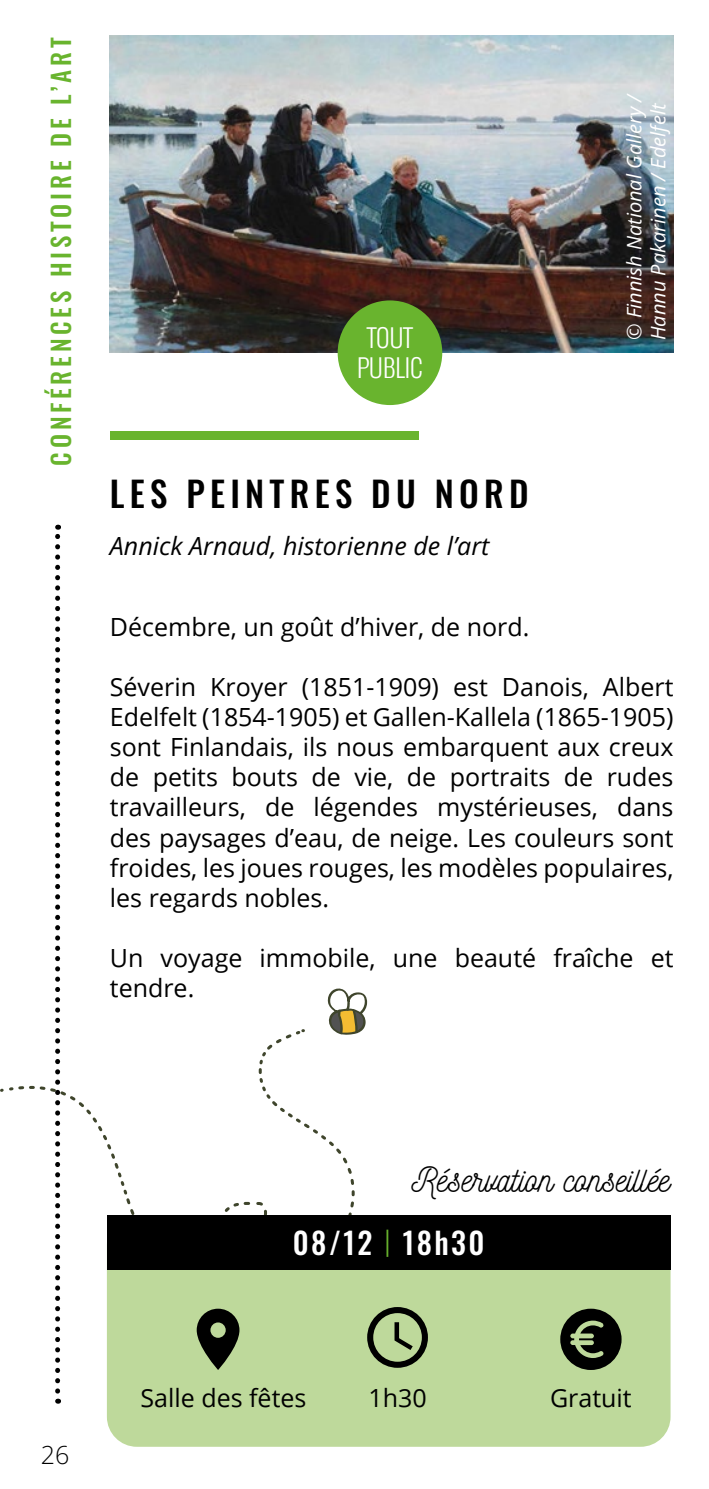
<style>
.page{position:relative;width:709px;height:1489px;background:#fff}
.page>*{position:absolute;margin:0;border:0;box-sizing:border-box;transform-origin:0 0}
.t1{font:35px "Nickainley";color:#000}
.t2{font:500 35px "Oswald";letter-spacing:.15em;color:#000}
.t3{font:500 30px "Oswald";letter-spacing:.08em;color:#fff}
.t4{font:25px/30px "Open Sans";color:#000;text-align:justify}
.t5{font:italic 25px "Open Sans";color:#000}
.t6{font:500 25px "Oswald";letter-spacing:.15em;color:#69b42e}
.t7{font:300 25px/30px "Oswald";color:#fff;text-align:center}
.t8{font:300 25px "Open Sans";color:#000}
.t9{font:italic 20px/24px "Open Sans";color:#fff}
.s1{font-weight:300;color:#69b42e}
</style>
<div class="page">
<img style="left:110px;top:36px;width:563px;height:316px">
<div style="left:110px;top:430px;width:308px;height:9px;background:#69b42e"></div>
<div style="left:338px;top:300px;width:104px;height:105px;background:#69b42e;border-radius:50%"></div>
<div style="left:107px;top:1214px;width:563px;height:232px;background:#bed99b;border-radius:30px"></div>
<svg style="left:0;top:524px;width:428px;height:866px"></svg>
<svg style="left:560px;top:1308px;width:61px;height:61px"></svg>
<div style="left:107px;top:1214px;width:563px;height:55px;background:#000"></div>
<p class="t6" style="left:48px;top:465px;width:429px;rotate:-90deg">CONFÉRENCES HISTOIRE DE L’ART</p>
<p class="t7" style="left:357px;top:322px;width:67px">TOUT<br>PUBLIC</p>
<h1 class="t2" style="left:110px;top:476px;width:420px">LES PEINTRES DU NORD</h1>
<p class="t5" style="left:110px;top:528px;width:381px">Annick Arnaud, historienne de l’art</p>
<p class="t9" style="left:621px;top:340px;width:250px;rotate:-90deg">© Finnish National Gallery /<br>Hannu Pakarinen / Edelfelt</p>
<p class="t4" style="left:110px;top:611px;width:421px">Décembre, un goût d’hiver, de nord.</p>
<p class="t4" style="left:110px;top:671px;width:565px">Séverin Kroyer (1851-1909) est Danois, Albert Edelfelt (1854-1905) et Gallen-Kallela (1865-1905) sont Finlandais, ils nous embarquent aux creux de petits bouts de vie, de portraits de rudes travailleurs, de légendes mystérieuses, dans des paysages d’eau, de neige. Les couleurs sont froides, les joues rouges, les modèles populaires, les regards nobles.</p>
<p class="t4" style="left:110px;top:941px;width:565px">Un voyage immobile, une beauté fraîche et tendre.</p>
<p class="t8" style="left:41px;top:1437px;width:30px">26</p>
<h1 class="t1" style="left:411px;top:1156px;width:260px">Réservation conseillée</h1>
<p class="t3" style="left:293px;top:1226px;width:193px">08/12 <span class="s1">|</span> 18h30</p>
<p class="t4" style="left:140px;top:1382px;width:167px">Salle des fêtes</p>
<p class="t4" style="left:368px;top:1381px;width:60px">1h30</p>
<p class="t4" style="left:550px;top:1381px;width:83px">Gratuit</p>
</div>
